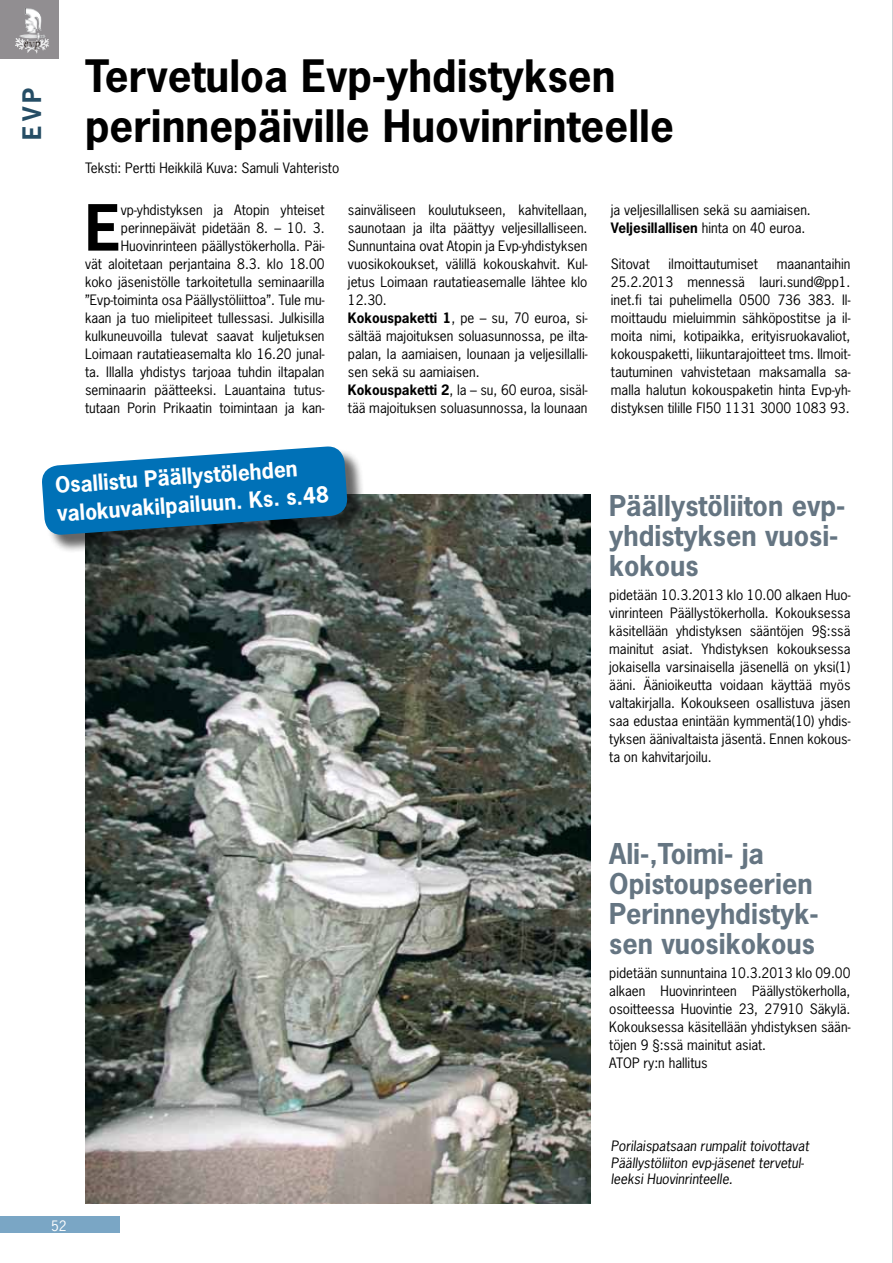
<style>
.page{position:relative;width:893px;height:1263px;background:#fff}
.page>*{position:absolute;margin:0;border:0;box-sizing:border-box;transform-origin:0 0}
.t1{font:700 59.7px "News Gothic Std";color:#000}
.t2{font:700 42px/49.5px "News Gothic Std";color:#000}
.t3{font:700 27px/30px "News Gothic Std";color:#657582}
.t4{font:700 24px "News Gothic Std";color:#254d65}
.t5{font:700 21px/28.2px "News Gothic Std";color:#fff}
.t6{font:13.5px/18px "News Gothic Std";color:#000}
.t7{font:italic 13.5px/16.5px "News Gothic Std";color:#000}
.t8{font:13.5px "News Gothic Std";color:#fff}
.s1{font-weight:700}
</style>
<div class="page">
<div style="left:0;top:1217px;width:119px;height:16px;background:#7aa6c5"></div>
<hr style="left:892px;top:0;width:1px;height:1263px;background:#cfd0d4">
<img style="left:85px;top:494px;width:505px;height:709px">
<svg style="left:0;top:0;width:58px;height:58px;background:#979497"></svg>
<img style="left:25px;top:8px;width:14px;height:25px">
<div style="left:44px;top:449px;width:321px;height:103px;background:#000;opacity:.6"></div>
<svg style="left:42px;top:446px;width:306px;height:90px;background:#257bb0"></svg>
<h3 class="t4" style="left:16px;top:140px;width:54px;rotate:-90deg">EVP</h3>
<h2 class="t2" style="left:85px;top:51px;width:590px">Tervetuloa Evp-yhdistyksen perinnepäiville Huovinrinteelle</h2>
<p class="t6" style="left:85px;top:159px;width:256px">Teksti: Pertti Heikkilä Kuva: Samuli Vahteristo</p>
<p class="t6" style="left:348px;top:200px;width:241px">sainväliseen koulutukseen, kahvitellaan, saunotaan ja ilta päättyy veljesillalliseen.<br>Sunnuntaina ovat Atopin ja Evp-yhdistyksen vuosikokoukset, välillä kokouskahvit. Kul&shy;jetus Loimaan rautatieasemalle lähtee klo 12.30.<br><span class="s1">Kokouspaketti 1</span>, pe – su, 70 euroa, si&shy;sältää majoituksen soluasunnossa, pe ilta&shy;palan, la aamiaisen, lounaan ja veljesillalli&shy;sen sekä su aamiaisen.<br><span class="s1">Kokouspaketti 2</span>, la – su, 60 euroa, sisäl&shy;tää majoituksen soluasunnossa, la lounaan</p>
<p class="t6" style="left:611px;top:200px;width:201px">ja veljesillallisen sekä su aamiaisen.<br><span class="s1">Veljesillallisen</span> hinta on 40 euroa.</p>
<p class="t6" style="left:85px;top:200px;width:241px;text-align:right">vp-yhdistyksen ja Atopin yhteiset perinnepäivät pidetään 8. – 10. 3.<br>Huovinrinteen päällystökerholla. Päi-<br>vät aloitetaan perjantaina 8.3. klo 18.00 koko jäsenistölle tarkoitetulla seminaarilla ”Evp-toiminta osa Päällystöliittoa”. Tule mu&shy;kaan ja tuo mielipiteet tullessasi. Julkisilla kulkuneuvoilla tulevat saavat kuljetuksen Loimaan rautatieasemalta klo 16.20 junal&shy;ta. Illalla yhdistys tarjoaa tuhdin iltapalan seminaarin päätteeksi. Lauantaina tutus&shy;tutaan Porin Prikaatin toimintaan ja kan-</p>
<h1 class="t1" style="left:85px;top:189px;width:37px">E</h1>
<p class="t6" style="left:611px;top:254px;width:40px">Sitovat</p>
<p class="t6" style="left:669px;top:254px;width:91px">ilmoittautumiset</p>
<p class="t6" style="left:611px;top:254px;width:241px;text-align:justify;text-indent:166px">maanantaihin 25.2.2013 mennessä lauri.sund@pp1. inet.fi tai puhelimella 0500 736 383. Il&shy;moittaudu mieluimmin sähköpostitse ja il&shy;moita nimi, kotipaikka, erityisruokavaliot, kokouspaketti, liikuntarajoitteet tms. Ilmoit&shy;tautuminen vahvistetaan maksamalla sa&shy;malla halutun kokouspaketin hinta Evp-yh&shy;distyksen tilille FI50 1131 3000 1083 93.</p>
<h3 class="t5" style="left:54px;top:471px;width:274px;rotate:-4deg">Osallistu Päällystölehden valokuvakilpailuun. Ks. s.48</h3>
<h3 class="t3" style="left:609px;top:491px;width:238px">Päällystöliiton evp&shy;yhdistyksen vuosi&shy;kokous</h3>
<p class="t6" style="left:609px;top:586px;width:243px;text-align:justify">pidetään 10.3.2013 klo 10.00 alkaen Huo&shy;vinrinteen Päällystökerholla. Kokouksessa käsitellään yhdistyksen sääntöjen 9§:ssä mainitut asiat. Yhdistyksen kokouksessa jokaisella varsinaisella jäsenellä on yksi(1) ääni. Äänioikeutta voidaan käyttää myös valtakirjalla. Kokoukseen osallistuva jäsen saa edustaa enintään kymmentä(10) yhdis&shy;tyksen äänivaltaista jäsentä. Ennen kokous&shy;ta on kahvitarjoilu.</p>
<p class="t8" style="left:51px;top:1217px;width:17px">52</p>
<h3 class="t3" style="left:609px;top:839px;width:211px">Ali-,Toimi- ja<br>Opistoupseerien<br>Perinneyhdistyk&shy;sen vuosikokous</h3>
<p class="t6" style="left:609px;top:964px;width:243px">pidetään sunnuntaina 10.3.2013 klo 09.00 alkaen Huovinrinteen Päällystökerholla, osoitteessa Huovintie 23, 27910 Säkylä.<br>Kokouksessa käsitellään yhdistyksen sään&shy;töjen 9 §:ssä mainitut asiat.<br>ATOP ry:n hallitus</p>
<p class="t7" style="left:611px;top:1138px;width:199px">Porilaispatsaan rumpalit toivottavat<br>Päällystöliiton evp-jäsenet tervetul&shy;leeksi Huovinrinteelle.</p>
</div>
